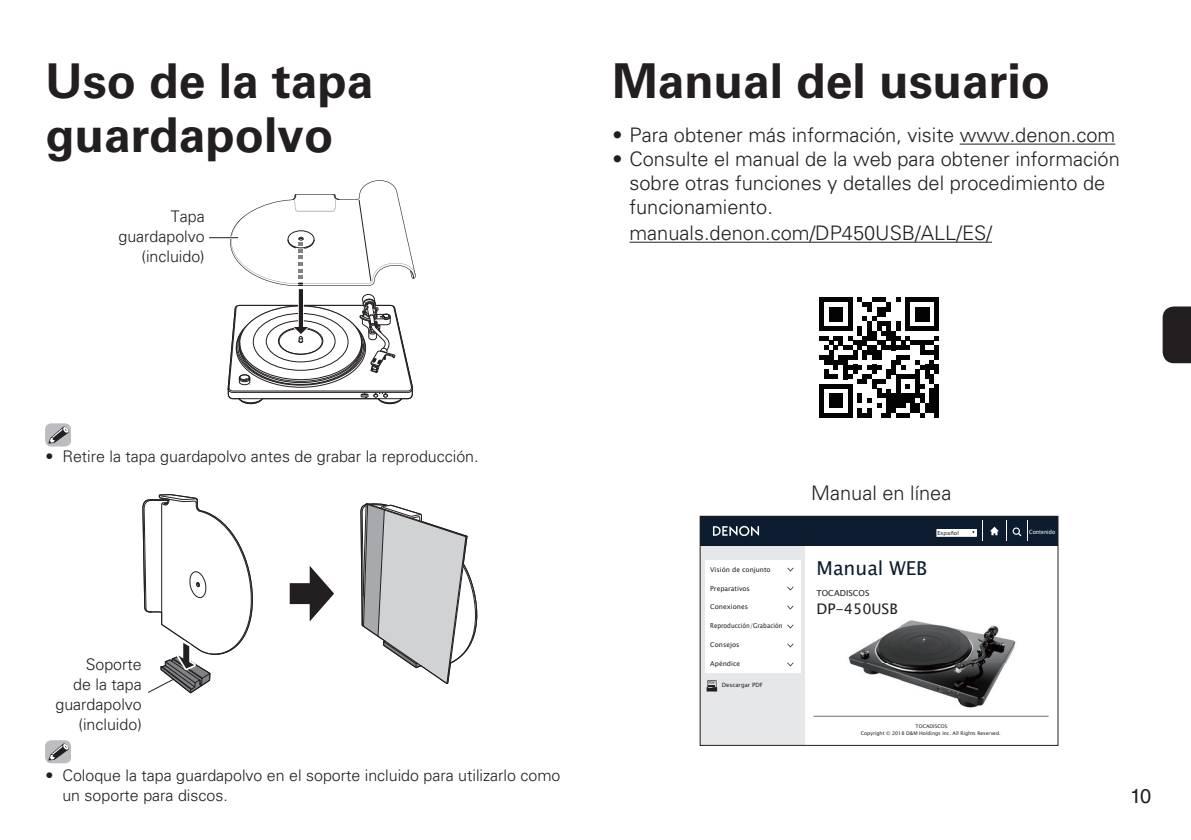
<style>
.page{position:relative;width:1191px;height:840px;background:#fff}
.page>*{position:absolute;margin:0;border:0;box-sizing:border-box;transform-origin:0 0}
.t1{font:700 48px/54px "Univers LTCYR 65";color:#231f20}
.t2{font:300 20px/24px "Univers LTCYR 45";color:#231f20}
.t3{font:20px "Helvetica LT Std";color:#231f20}
.t4{font:19.2px "Lucida Sans Unicode";color:#0c1c2e}
.t5{font:300 16px/20px "Univers LTCYR 45";color:#231f20;text-align:right}
.t6{font:14.6px "Lucida Sans Unicode";color:#231f20}
.t7{font:8.4px "Lucida Sans Unicode";color:#231f20}
.t8{font:6.6px "Lucida Sans Unicode";color:#231f20}
.t9{font:6.6px "Lucida Sans Unicode";color:#231f20;scale:.9 1}
.t10{font:5.8px "Lucida Sans Unicode";color:#231f20}
.t11{font:5.8px "Lucida Sans Unicode";color:#fff;scale:.9 1}
.t12{font:5.6px "Lucida Sans Unicode";letter-spacing:.02em;color:#231f20}
.t13{font:5px "Lucida Sans Unicode";color:#231f20}
.t14{font:3.8px "Lucida Sans Unicode";color:#231f20}
.s1{font-family:"Univers LT Std"}
</style>
<div class="page">
<svg style="left:1162px;top:306px;width:29px;height:57px;background:#302c2d"></svg>
<div style="left:819px;top:297px;width:5px;height:34px;background:#030303"></div>
<div style="left:828px;top:307px;width:5px;height:14px;background:#030303"></div>
<div style="left:833px;top:307px;width:5px;height:14px;background:#030303"></div>
<div style="left:838px;top:307px;width:5px;height:14px;background:#030303"></div>
<svg style="left:824px;top:297px;width:24px;height:5px"></svg>
<hr style="left:848px;top:297px;width:4px;height:34px;background:#030303">
<div style="left:867px;top:302px;width:5px;height:9px;background:#030303"></div>
<div style="left:876px;top:307px;width:5px;height:9px;background:#030303"></div>
<svg style="left:857px;top:297px;width:29px;height:10px"></svg>
<div style="left:881px;top:307px;width:5px;height:9px;background:#030303"></div>
<div style="left:886px;top:302px;width:5px;height:9px;background:#030303"></div>
<svg style="left:896px;top:297px;width:4px;height:5px"></svg>
<div style="left:905px;top:297px;width:5px;height:34px;background:#030303"></div>
<div style="left:915px;top:307px;width:5px;height:14px;background:#030303"></div>
<hr style="left:920px;top:307px;width:4px;height:14px;background:#030303">
<div style="left:924px;top:307px;width:5px;height:14px;background:#030303"></div>
<svg style="left:910px;top:297px;width:24px;height:5px"></svg>
<div style="left:934px;top:297px;width:5px;height:34px;background:#030303"></div>
<svg style="left:819px;top:316px;width:120px;height:101px"></svg>
<div style="left:934px;top:345px;width:5px;height:14px;background:#030303"></div>
<div style="left:934px;top:364px;width:5px;height:10px;background:#030303"></div>
<div style="left:934px;top:383px;width:5px;height:34px;background:#030303"></div>
<div style="left:700px;top:545px;width:104px;height:200px;background:#e6e7e9"></div>
<div style="left:704px;top:560px;width:96px;height:18px;background:#fff"></div>
<div style="left:704px;top:579px;width:96px;height:18px;background:#fff"></div>
<div style="left:704px;top:597px;width:96px;height:18px;background:#fff"></div>
<div style="left:704px;top:616px;width:96px;height:18px;background:#fff"></div>
<div style="left:704px;top:635px;width:96px;height:18px;background:#fff"></div>
<div style="left:704px;top:654px;width:96px;height:18px;background:#fff"></div>
<hr style="left:813px;top:715px;width:235px;height:1px;background:#6c6d70">
<div style="left:700px;top:516px;width:357px;height:29px;background:#0c1c2e"></div>
<svg style="left:713px;top:525px;width:46px;height:11px"></svg>
<div style="left:937px;top:529px;width:39px;height:7px;background:#fff"></div>
<svg style="left:990px;top:526px;width:9px;height:9px"></svg>
<svg style="left:982px;top:520px;width:1px;height:21px"></svg>
<svg style="left:1006px;top:520px;width:16px;height:20px"></svg>
<svg style="left:787px;top:567px;width:6px;height:4px"></svg>
<svg style="left:787px;top:586px;width:6px;height:4px"></svg>
<svg style="left:787px;top:605px;width:6px;height:4px"></svg>
<svg style="left:787px;top:624px;width:6px;height:4px"></svg>
<svg style="left:787px;top:643px;width:6px;height:4px"></svg>
<svg style="left:787px;top:662px;width:6px;height:4px"></svg>
<svg style="left:706px;top:680px;width:11px;height:11px"></svg>
<img style="left:848px;top:620px;width:168px;height:88px">
<div style="left:700px;top:515px;width:358px;height:230px;border:1px solid #231f20"></div>
<hr style="left:959px;top:143px;width:156px;height:1px;background:#231f20">
<hr style="left:629px;top:241px;width:363px;height:1px;background:#231f20">
<svg style="left:209px;top:180px;width:206px;height:224px"></svg>
<svg style="left:45px;top:423px;width:26px;height:23px"></svg>
<svg style="left:142px;top:494px;width:111px;height:200px"></svg>
<svg style="left:290px;top:566px;width:44px;height:55px"></svg>
<svg style="left:361px;top:503px;width:117px;height:181px"></svg>
<svg style="left:45px;top:740px;width:26px;height:22px"></svg>
<h1 class="t1" style="left:45px;top:52px;width:330px">Uso de la tapa guardapolvo</h1>
<p class="t5" style="left:118px;top:205px;width:88px">Tapa guardapolvo (incluido)</p>
<h1 class="t1" style="left:612px;top:52px;width:439px">Manual del usuario</h1>
<p class="t2" style="left:612px;top:122px;width:504px"><span class="s1">•</span> Para obtener más información, visite www.denon.com</p>
<p class="t2" style="left:629px;top:146px;width:492px;text-indent:-17px"><span class="s1">•</span> Consulte el manual de la web para obtener información sobre otras funciones y detalles del procedimiento de funcionamiento.</p>
<p class="t2" style="left:629px;top:220px;width:364px">manuals.denon.com/DP450USB/ALL/ES/</p>
<p class="t5" style="left:45px;top:446px;width:435px"><span class="s1">•</span> Retire la tapa guardapolvo antes de grabar la reproducción.</p>
<p class="t5" style="left:55px;top:653px;width:88px">Soporte<br>de la tapa guardapolvo (incluido)</p>
<p class="t5" style="left:62px;top:764px;width:499px;text-align:left;text-indent:-17px"><span class="s1">•</span> Coloque la tapa guardapolvo en el soporte incluido para utilizarlo como un soporte para discos.</p>
<p class="t8" style="left:710px;top:564px;width:62px">Visión de conjunto</p>
<p class="t8" style="left:710px;top:582px;width:41px">Preparativos</p>
<p class="t8" style="left:710px;top:601px;width:39px">Conexiones</p>
<p class="t9" style="left:710px;top:620px;width:82px">Reproducción/Grabación</p>
<p class="t8" style="left:710px;top:639px;width:31px">Consejos</p>
<p class="t8" style="left:710px;top:658px;width:31px">Apéndice</p>
<p class="t10" style="left:722px;top:680px;width:42px">Descargar PDF</p>
<p class="t14" style="left:708px;top:679px;width:8px">PDF</p>
<p class="t2" style="left:811px;top:479px;width:142px">Manual en línea</p>
<p class="t4" style="left:816px;top:552px;width:112px">Manual WEB</p>
<p class="t7" style="left:816px;top:586px;width:55px">TOCADISCOS</p>
<p class="t6" style="left:816px;top:596px;width:83px">DP-450USB</p>
<p class="t12" style="left:937px;top:528px;width:23px">Español</p>
<p class="t11" style="left:1029px;top:526px;width:31px">Contenido</p>
<p class="t13" style="left:915px;top:722px;width:33px">TOCADISCOS</p>
<p class="t13" style="left:860px;top:728px;width:141px">Copyright © 2018 D&amp;M Holdings Inc. All Rights Reserved.</p>
<p class="t3" style="left:1130px;top:784px;width:23px">10</p>
</div>
